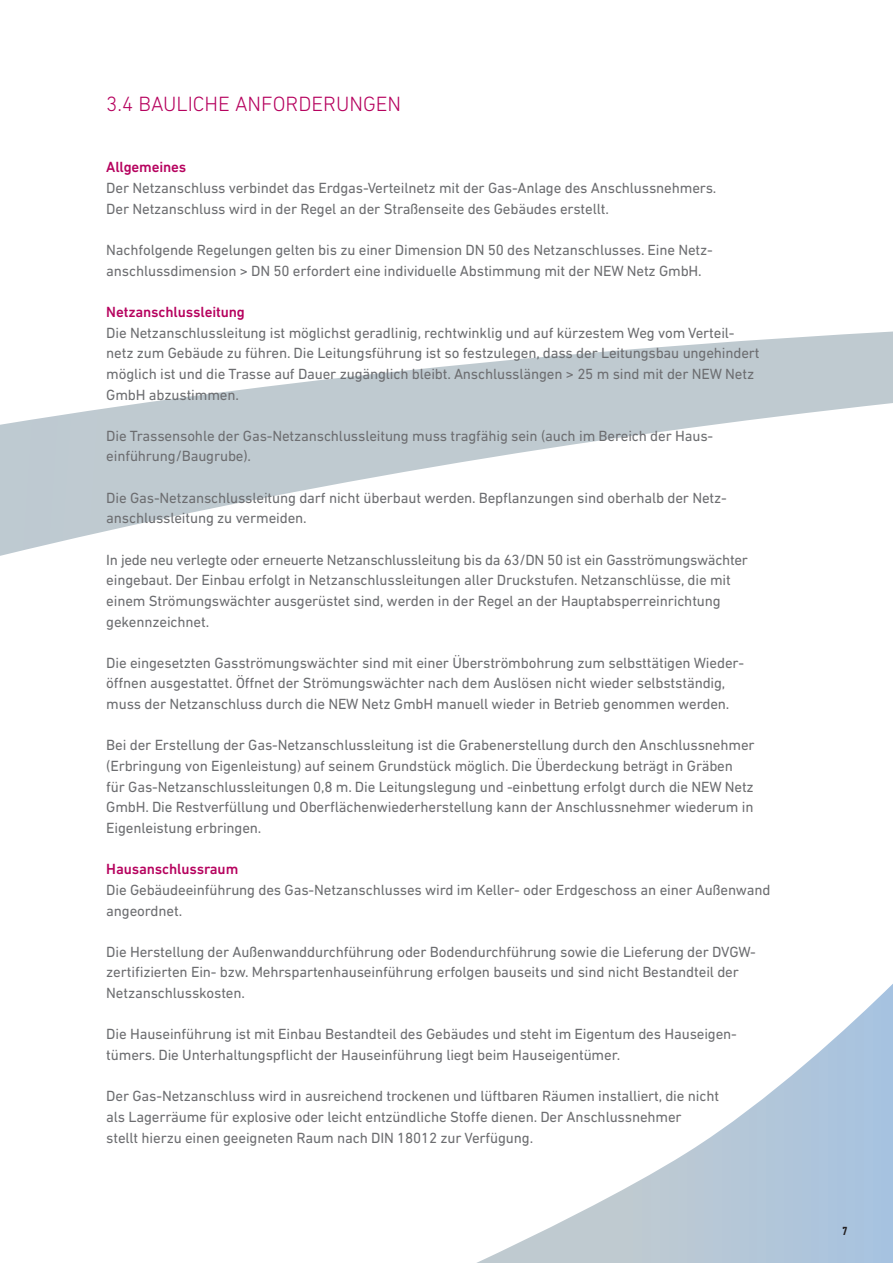
<style>
.page{position:relative;width:893px;height:1263px;background:#fff}
.page>*{position:absolute;margin:0;border:0;box-sizing:border-box;transform-origin:0 0}
.t1{font:300 21px "DIN Next LT Pro";color:#b6025e}
.t2{font:15px/20.7px "DIN Next LT Pro";letter-spacing:-.01em;color:#6c6d70}
.t3{font:500 15px "DIN Next LT Pro";letter-spacing:-.01em;color:#b6025e}
.t4{font:700 condensed 12px "DIN Next LT Pro";color:#231f20}
</style>
<div class="page">
<svg style="left:477px;top:984px;width:416px;height:279px"></svg>
<svg style="left:0;top:331px;width:893px;height:225px"></svg>
<h1 class="t1" style="left:106px;top:92px;width:296px">3.4 BAULICHE ANFORDERUNGEN</h1>
<p class="t3" style="left:106px;top:159px;width:82px">Allgemeines</p>
<p class="t2" style="left:106px;top:177px;width:612px">Der Netzanschluss verbindet das Erdgas-Verteilnetz mit der Gas-Anlage des Anschlussnehmers.<br>Der Netzanschluss wird in der Regel an der Straßenseite des Gebäudes erstellt.</p>
<p class="t2" style="left:106px;top:239px;width:608px">Nachfolgende Regelungen gelten bis zu einer Dimension DN 50 des Netzanschlusses. Eine Netz&shy;anschlussdimension &gt; DN 50 erfordert eine individuelle Abstimmung mit der NEW Netz GmbH.</p>
<p class="t3" style="left:106px;top:303px;width:140px">Netzanschlussleitung</p>
<p class="t2" style="left:106px;top:322px;width:655px">Die Netzanschlussleitung ist möglichst geradlinig, rechtwinklig und auf kürzestem Weg vom Verteil&shy;netz zum Gebäude zu führen. Die Leitungsführung ist so festzulegen, dass der Leitungsbau ungehindert möglich ist und die Trasse auf Dauer zugänglich bleibt. Anschlusslängen &gt; 25 m sind mit der NEW Netz GmbH abzustimmen.</p>
<p class="t2" style="left:106px;top:425px;width:608px">Die Trassensohle der Gas-Netzanschlussleitung muss tragfähig sein (auch im Bereich der Haus&shy;einführung/Baugrube).</p>
<p class="t2" style="left:106px;top:487px;width:622px">Die Gas-Netzanschlussleitung darf nicht überbaut werden. Bepflanzungen sind oberhalb der Netz&shy;anschlussleitung zu vermeiden.</p>
<p class="t2" style="left:106px;top:549px;width:643px">In jede neu verlegte oder erneuerte Netzanschlussleitung bis da 63/DN 50 ist ein Gasströmungswächter eingebaut. Der Einbau erfolgt in Netzanschlussleitungen aller Druckstufen. Netzanschlüsse, die mit einem Strömungswächter ausgerüstet sind, werden in der Regel an der Hauptabsperreinrichtung gekennzeichnet.</p>
<p class="t2" style="left:106px;top:652px;width:639px">Die eingesetzten Gasströmungswächter sind mit einer Überströmbohrung zum selbsttätigen Wieder&shy;öffnen ausgestattet. Öffnet der Strömungswächter nach dem Auslösen nicht wieder selbstständig, muss der Netzanschluss durch die NEW Netz GmbH manuell wieder in Betrieb genommen werden.</p>
<p class="t2" style="left:106px;top:735px;width:650px">Bei der Erstellung der Gas-Netzanschlussleitung ist die Grabenerstellung durch den Anschlussnehmer (Erbringung von Eigenleistung) auf seinem Grundstück möglich. Die Überdeckung beträgt in Gräben für Gas-Netzanschlussleitungen 0,8 m. Die Leitungslegung und -einbettung erfolgt durch die NEW Netz GmbH. Die Restverfüllung und Oberflächenwiederherstellung kann der Anschlussnehmer wiederum in Eigenleistung erbringen.</p>
<p class="t3" style="left:106px;top:860px;width:133px">Hausanschlussraum</p>
<p class="t2" style="left:106px;top:879px;width:666px">Die Gebäudeeinführung des Gas-Netzanschlusses wird im Keller- oder Erdgeschoss an einer Außenwand angeordnet.</p>
<p class="t2" style="left:106px;top:941px;width:651px">Die Herstellung der Außenwanddurchführung oder Bodendurchführung sowie die Lieferung der DVGW&shy;zertifizierten Ein- bzw. Mehrspartenhauseinführung erfolgen bauseits und sind nicht Bestandteil der<br>Netzanschlusskosten.</p>
<p class="t2" style="left:106px;top:1024px;width:632px">Die Hauseinführung ist mit Einbau Bestandteil des Gebäudes und steht im Eigentum des Hauseigen&shy;tümers. Die Unterhaltungspflicht der Hauseinführung liegt beim Hauseigentümer.</p>
<p class="t2" style="left:106px;top:1085px;width:614px">Der Gas-Netzanschluss wird in ausreichend trockenen und lüftbaren Räumen installiert, die nicht als Lagerräume für explosive oder leicht entzündliche Stoffe dienen. Der Anschlussnehmer<br>stellt hierzu einen geeigneten Raum nach DIN 18012 zur Verfügung.</p>
<p class="t4" style="left:843px;top:1224px;width:6px">7</p>
</div>
